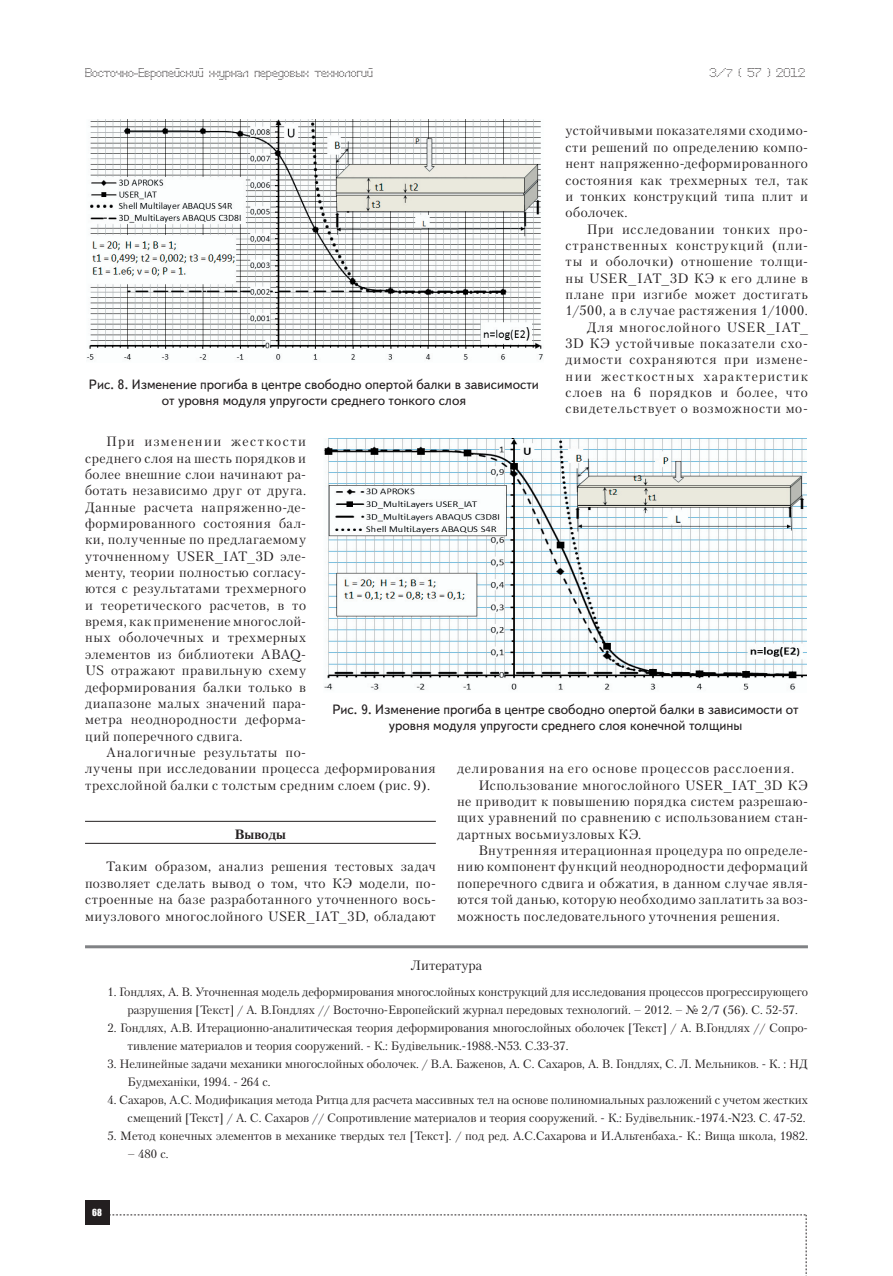
<style>
.page{position:relative;width:893px;height:1276px;background:#fff}
.page>*{position:absolute;margin:0;border:0;box-sizing:border-box;transform-origin:0 0}
.t1{font:13.5px/16.4px "Petersburg C";letter-spacing:.045em;color:#231f20;text-align:justify}
.t2{font:13.5px/16.2px "Text Book C";color:#231f20;text-align:center}
.t3{font:13.5px "Petersburg C";letter-spacing:.025em;color:#231f20}
.t4{font:13.5px "Petersburg C";color:#231f20}
.t5{font:700 13.5px "Petersburg C";color:#231f20}
.t6{font:12px/18px "Petersburg C";letter-spacing:-.005em;color:#231f20}
.t7{font:12px "Perfo";letter-spacing:.015em;color:#231f20}
.t8{font:9px "Impact";color:#fff}
.s1{font-size:10.5px}
</style>
<div class="page">
<div style="left:85px;top:1200px;width:24px;height:25px;background:#231f20"></div>
<svg style="left:109px;top:1214px;width:698px;height:62px"></svg>
<hr style="left:85px;top:821px;width:351px;height:1px;background:#231f20">
<hr style="left:85px;top:843px;width:351px;height:1px;background:#231f20">
<img style="left:86px;top:120px;width:457px;height:240px">
<img style="left:324px;top:439px;width:482px;height:251px">
<hr style="left:85px;top:945px;width:723px;height:3px;background:#808285">
<p class="t7" style="left:85px;top:65px;width:289px">Восточно-Европейский журнал передовых технологий</p>
<p class="t7" style="left:709px;top:65px;width:97px">3/<span class="s1">7</span> ( 57 ) 2012</p>
<p class="t2" style="left:89px;top:376px;width:451px">Рис. 8. Изменение прогиба в центре свободно опертой балки в зависимости от уровня модуля упругости среднего тонкого слоя</p>
<p class="t1" style="left:566px;top:122px;width:244px">устойчивыми показателями сходимо&shy;сти решений по определению компо&shy;нент напряженно-деформированного состояния как трехмерных тел, так и тонких конструкций типа плит и оболочек.</p>
<p class="t1" style="left:566px;top:220px;width:244px;text-align:right">При исследовании тонких про&shy;странственных конструкций (пли&shy;ты и оболочки) отношение толщи&shy;ны USER_IAT_3D КЭ к его длине в плане при изгибе может достигать<br>1/500, а в случае растяжения 1/1000.<br>Для многослойного USER_IAT_<br>3D КЭ устойчивые показатели схо&shy;димости сохраняются при измене&shy;нии жесткостных характеристик слоев на 6 порядков и более, что свидетельствует о возможности мо-</p>
<p class="t1" style="left:85px;top:433px;width:223px;text-indent:21px">При изменении жесткости среднего слоя на шесть порядков и более внешние слои начинают ра&shy;ботать независимо друг от друга.<br>Данные расчета напряженно-де&shy;формированного состояния бал&shy;ки, полученные по предлагаемому уточненному USER_IAT_3D эле&shy;менту, теории полностью согласу&shy;ются с результатами трехмерного и теоретического расчетов, в то время, как применение многослой&shy;ных оболочечных и трехмерных элементов из библиотеки ABAQ-US отражают правильную схему деформирования балки только в диапазоне малых значений пара&shy;метра неоднородности деформа&shy;ций поперечного сдвига.</p>
<p class="t1" style="left:85px;top:744px;width:352px;text-align:left;text-indent:21px">Аналогичные результаты по-<br>лучены при исследовании процесса деформирования трехслойной балки с толстым средним слоем (рис. 9).</p>
<p class="t5" style="left:235px;top:825px;width:53px">Выводы</p>
<p class="t1" style="left:85px;top:858px;width:352px;text-indent:21px">Таким образом, анализ решения тестовых задач позволяет сделать вывод о том, что КЭ модели, по&shy;строенные на базе разработанного уточненного вось&shy;миузлового многослойного USER_IAT_3D, обладают</p>
<p class="t2" style="left:332px;top:701px;width:468px">Рис. 9. Изменение прогиба в центре свободно опертой балки в зависимости от уровня модуля упругости среднего слоя конечной толщины</p>
<p class="t1" style="left:457px;top:760px;width:339px">делирования на его основе процессов расслоения.</p>
<p class="t3" style="left:478px;top:777px;width:331px">Использование многослойного USER_IAT_3D КЭ</p>
<p class="t1" style="left:457px;top:793px;width:352px">не приводит к повышению порядка систем разрешаю-</p>
<p class="t1" style="left:457px;top:809px;width:352px">щих уравнений по сравнению с использованием стан-</p>
<p class="t1" style="left:457px;top:825px;width:186px">дартных восьмиузловых КЭ.</p>
<p class="t1" style="left:478px;top:842px;width:331px">Внутренняя итерационная процедура по определе-</p>
<p class="t1" style="left:457px;top:858px;width:352px">нию компонент функций неоднородности деформаций</p>
<p class="t1" style="left:457px;top:874px;width:352px">поперечного сдвига и обжатия, в данном случае явля-</p>
<p class="t1" style="left:457px;top:891px;width:352px">ются той данью, которую необходимо заплатить за воз-</p>
<p class="t1" style="left:457px;top:907px;width:324px">можность последовательного уточнения решения.</p>
<p class="t4" style="left:411px;top:956px;width:73px">Литература</p>
<p class="t6" style="left:128px;top:982px;width:682px;text-indent:-20px">1. Гондлях, А. В. Уточненная модель деформирования многослойных конструкций для исследования процессов прогрессирующего разрушения [Текст] / А. В.Гондлях // Восточно-Европейский журнал передовых технологий. – 2012. – № 2/7 (56). С. 52-57.</p>
<p class="t6" style="left:128px;top:1018px;width:682px;text-indent:-20px">2. Гондлях, А.В. Итерационно-аналитическая теория деформирования многослойных оболочек [Текст] / А. В.Гондлях // Сопро&shy;тивление материалов и теория сооружений. - К.: Будівельник.-1988.-N53. С.33-37.</p>
<p class="t6" style="left:128px;top:1054px;width:682px;text-indent:-20px">3. Нелинейные задачи механики многослойных оболочек. / В.А. Баженов, А. С. Сахаров, А. В. Гондлях, С. Л. Мельников. - К. : НД<br>Будмеханіки, 1994. - 264 с.</p>
<p class="t6" style="left:108px;top:1090px;width:702px;text-align:right">4. Сахаров, А.С. Модификация метода Ритца для расчета массивных тел на основе полиномиальных разложений с учетом жестких смещений [Текст] / А. С. Сахаров // Сопротивление материалов и теория сооружений. - К.: Будівельник.-1974.-N23. С. 47-52.</p>
<p class="t6" style="left:108px;top:1126px;width:702px">5. Метод конечных элементов в механике твердых тел [Текст]. / под ред. А.С.Сахарова и И.Альтенбаха.- К.: Вища школа, 1982.</p>
<p class="t6" style="left:128px;top:1144px;width:43px">– 480 с.</p>
<p class="t8" style="left:92px;top:1205px;width:11px">68</p>
</div>
